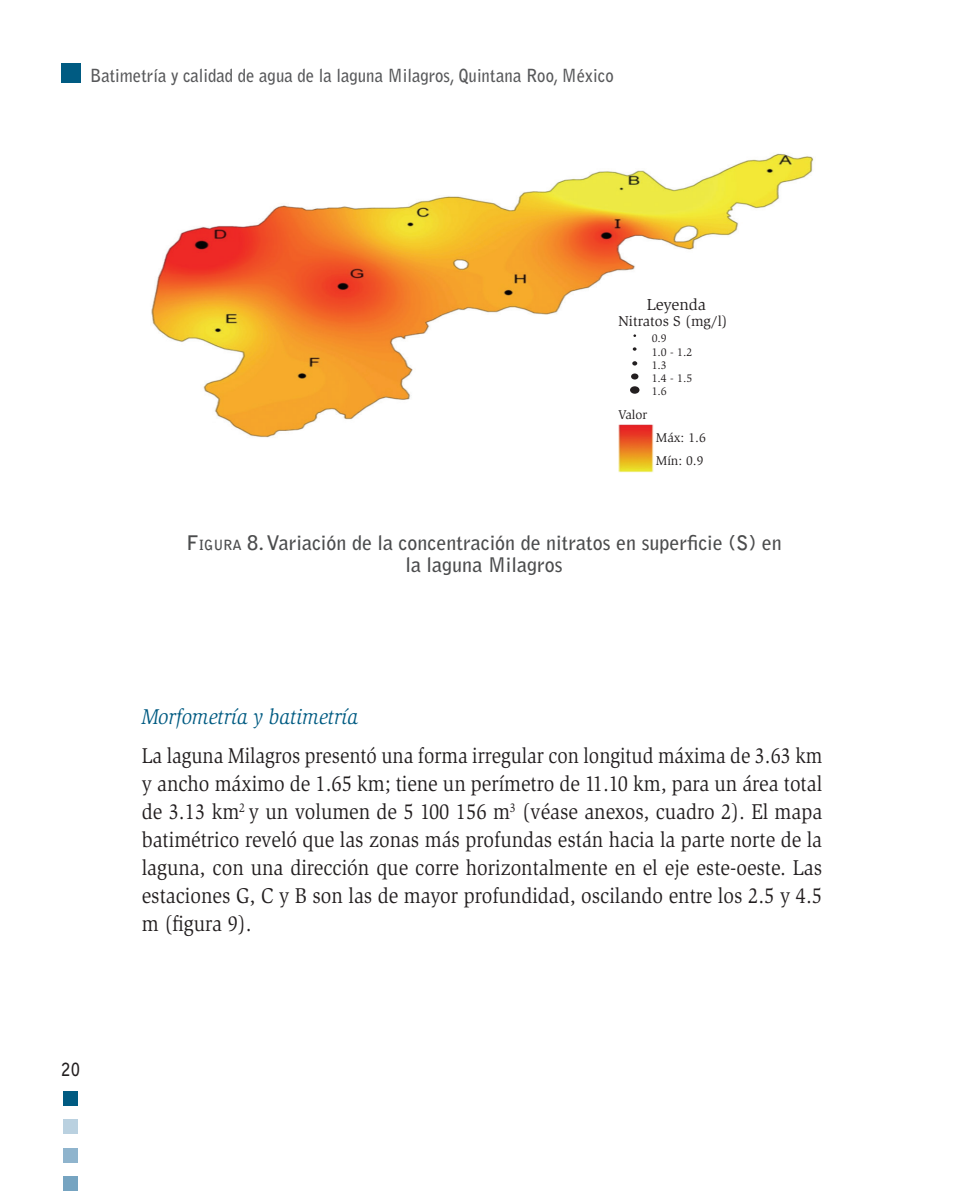
<style>
.page{position:relative;width:964px;height:1191px;background:#fff}
.page>*{position:absolute;margin:0;border:0;box-sizing:border-box;transform-origin:0 0}
.t1{font:22px/28px "Slimbach";color:#231f20;text-align:justify;scale:.88 1}
.t2{font:italic 22px "Slimbach";color:#005b82;scale:.9 1}
.t3{font:700 20px/22px "Bell Gothic Std";color:#4b4c4d;text-align:center}
.t4{font:700 18px "Bell Gothic Std";color:#57585a;scale:.93 1}
.t5{font:700 18px "Bell Gothic Std";color:#231f20;scale:.87 1}
.t6{font:16.4px "Slimbach";color:#231f20}
.t7{font:14.8px "Slimbach";color:#231f20}
.t8{font:13px/22.8px "Slimbach";color:#231f20}
.t9{font:11.4px/13px "Slimbach";color:#231f20}
.s1{font-style:inherit}
.s2{font-size:14px}
</style>
<div class="page">
<div style="left:61px;top:63px;width:20px;height:20px;background:#005b82"></div>
<div style="left:64px;top:1091px;width:14px;height:14px;background:#005b82"></div>
<div style="left:64px;top:1176px;width:14px;height:15px;background:#76a4c1"></div>
<div style="left:64px;top:1119px;width:14px;height:15px;background:#bad1e0"></div>
<div style="left:64px;top:1148px;width:14px;height:14px;background:#8fb4cd"></div>
<img style="left:151px;top:153px;width:663px;height:300px">
<div style="left:656px;top:428px;width:83px;height:41px;background:#fff"></div>
<div style="left:618px;top:409px;width:44px;height:12px;background:#fff"></div>
<div style="left:618px;top:297px;width:116px;height:34px;background:#fff"></div>
<div style="left:646px;top:330px;width:61px;height:68px;background:#fff"></div>
<div style="left:624px;top:330px;width:20px;height:67px;background:#fff"></div>
<svg style="left:633px;top:347px;width:3px;height:4px"></svg>
<svg style="left:632px;top:361px;width:5px;height:4px"></svg>
<div style="left:631px;top:373px;width:7px;height:6px;background:#231f20;border-radius:50%"></div>
<div style="left:630px;top:386px;width:9px;height:8px;background:#231f20;border-radius:50%"></div>
<img style="left:618px;top:424px;width:35px;height:48px">
<p class="t4" style="left:90px;top:64px;width:564px">Batimetría y calidad de agua de la laguna Milagros, Quintana Roo, México</p>
<p class="t5" style="left:61px;top:1058px;width:23px">20</p>
<p class="t6" style="left:647px;top:295px;width:61px">Leyenda</p>
<p class="t7" style="left:618px;top:313px;width:111px">Nitratos S (mg/l)</p>
<p class="t9" style="left:652px;top:332px;width:42px">0.9<br>1.0 - 1.2<br>1.3<br>1.4 - 1.5<br>1.6</p>
<p class="t8" style="left:618px;top:403px;width:31px">Valor</p>
<p class="t8" style="left:656px;top:426px;width:51px">Máx: 1.6<br>Mín: 0.9</p>
<p class="t3" style="left:186px;top:531px;width:597px"><span class="s1">F</span><span class="s2">IGURA</span> 8. Variación de la concentración de nitratos en superficie (S) en la laguna Milagros</p>
<p class="t2" style="left:142px;top:704px;width:242px">Morfometría y batimetría</p>
<p class="t1" style="left:142px;top:742px;width:775px">La laguna Milagros presentó una forma irregular con longitud máxima de 3.63 km y ancho máximo de 1.65 km; tiene un perímetro de 11.10 km, para un área total de 3.13 km<sup>2</sup> y un volumen de 5 100 156 m<sup>3</sup> (véase anexos, cuadro 2). El mapa batimétrico reveló que las zonas más profundas están hacia la parte norte de la laguna, con una dirección que corre horizontalmente en el eje este-oeste. Las estaciones G, C y B son las de mayor profundidad, oscilando entre los 2.5 y 4.5 m (figura 9).</p>
</div>
